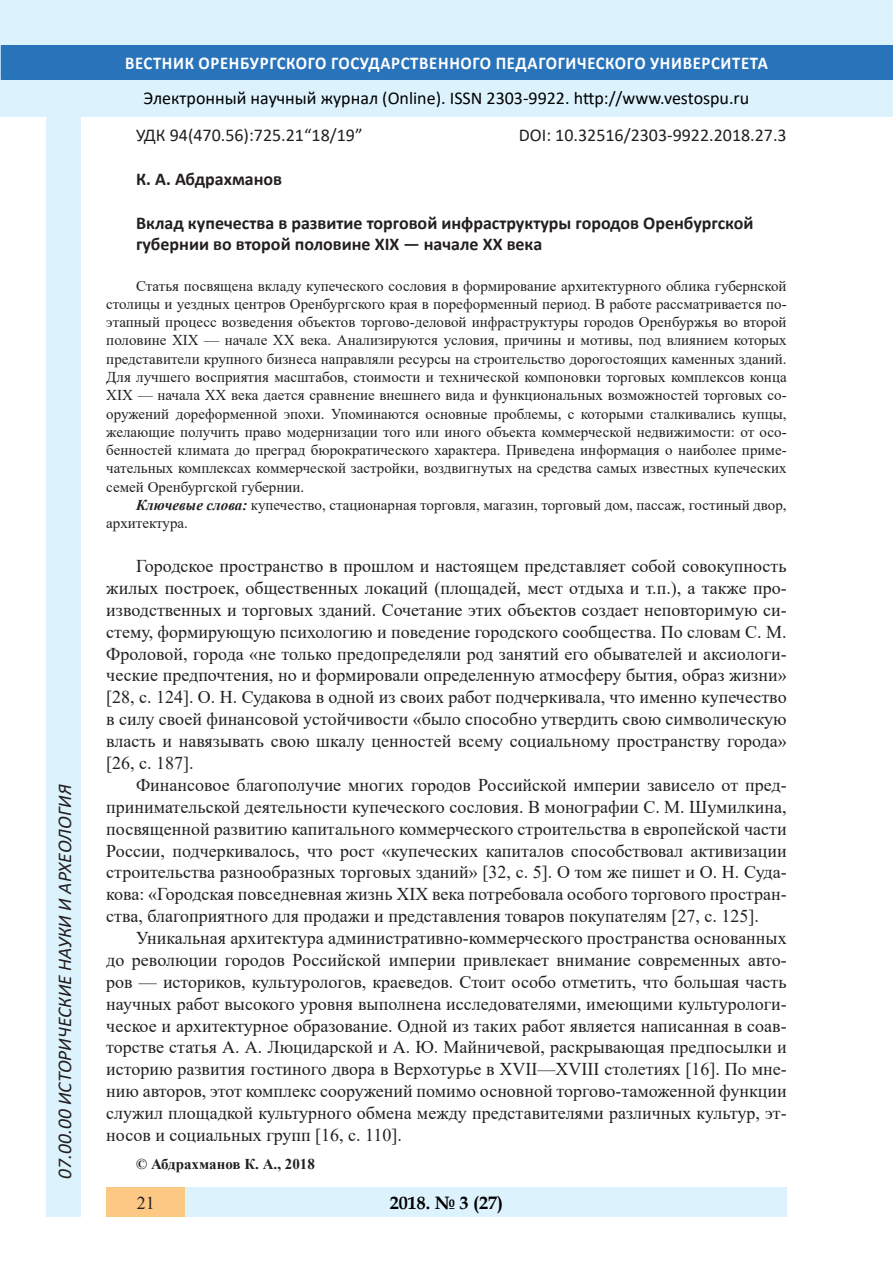
<style>
.page{position:relative;width:893px;height:1263px;background:#fff}
.page>*{position:absolute;margin:0;border:0;box-sizing:border-box;transform-origin:0 0}
.t1{font:italic 19.5px "Calibri";color:#231f20}
.Стиль2{font:18px/21.9px "Times New Roman";color:#231f20;text-align:justify}
.Заголовок_2{font:700 18px/21.9px "Calibri";color:#231f20}
.t2{font:18px "Calibri";color:#000}
.t3{font:700 18px "Calibri";letter-spacing:.04em;color:#fff;scale:.93 1}
.Заголовок_2-2{font:18px "Calibri";color:#231f20}
.t4{font:700 18px "Book Antiqua";color:#000}
.литература{font:15px/18.3px "Times New Roman";color:#231f20;text-align:justify}
.Стиль2-2{font:700 15px "Times New Roman";color:#231f20}
.s1{font-weight:700;font-style:italic}
</style>
<div class="page">
<div style="left:0;top:0;width:893px;height:116px;background:#dcf2fc"></div>
<div style="left:0;top:45px;width:893px;height:34px;background:#2873ba"></div>
<div style="left:47px;top:116px;width:34px;height:1101px;background:#dcf2fc"></div>
<div style="left:106px;top:1188px;width:681px;height:29px;background:#dcf2fc"></div>
<div style="left:106px;top:1188px;width:79px;height:29px;background:#fdc784"></div>
<hr style="left:0;top:0;width:1px;height:116px;background:#dcf2fc">
<p class="t1" style="left:51px;top:1179px;width:395px;rotate:-90deg">07.00.00 ИСТОРИЧЕСКИЕ НАУКИ И АРХЕОЛОГИЯ</p>
<p class="t1" style="left:51px;top:1105px;width:206px;rotate:-90deg">БИОЛОГИЧЕСКИЕ НАУКИ</p>
<p class="t1" style="left:51px;top:1169px;width:11px;rotate:-90deg">3</p>
<p class="t3" style="left:125px;top:50px;width:693px">ВЕСТНИК ОРЕНБУРГСКОГО ГОСУДАРСТВЕННОГО ПЕДАГОГИЧЕСКОГО УНИВЕРСИТЕТА</p>
<p class="t2" style="left:144px;top:85px;width:607px">Электронный научный журнал (Online). ISSN 2303-9922. http://www.vestospu.ru</p>
<p class="t2" style="left:583px;top:85px;width:13px">t</p>
<p class="t2" style="left:583px;top:85px;width:13px">t</p>
<p class="Заголовок_2-2" style="left:519px;top:123px;width:269px">DOI: 10.32516/2303-9922.2018.27.3</p>
<p class="Заголовок_2-2" style="left:136px;top:123px;width:228px">УДК 94(470.56):725.21“18/19”</p>
<p class="Заголовок_2" style="left:136px;top:168px;width:148px">К. А. Абдрахманов</p>
<p class="Заголовок_2" style="left:136px;top:211px;width:619px">Вклад купечества в развитие торговой инфраструктуры городов Оренбургской губернии во второй половине XIX — начале XX века</p>
<p class="литература" style="left:106px;top:276px;width:682px;text-indent:30px">Статья посвящена вкладу купеческого сословия в формирование архитектурного облика губернской столицы и уездных центров Оренбургского края в пореформенный период. В работе рассматривается по&shy;этапный процесс возведения объектов торгово-деловой инфраструктуры городов Оренбуржья во второй половине XIX — начале XX века. Анализируются условия, причины и мотивы, под влиянием которых представители крупного бизнеса направляли ресурсы на строительство дорогостоящих каменных зданий.<br>Для лучшего восприятия масштабов, стоимости и технической компоновки торговых комплексов конца XIX — начала XX века дается сравнение внешнего вида и функциональных возможностей торговых со&shy;оружений дореформенной эпохи. Упоминаются основные проблемы, с которыми сталкивались купцы, желающие получить право модернизации того или иного объекта коммерческой недвижимости: от осо&shy;бенностей климата до преград бюрократического характера. Приведена информация о наиболее приме&shy;чательных комплексах коммерческой застройки, воздвигнутых на средства самых известных купеческих семей Оренбургской губернии.</p>
<p class="литература" style="left:106px;top:495px;width:682px;text-indent:30px"><span class="s1">Ключевые слова:</span> купечество, стационарная торговля, магазин, торговый дом, пассаж, гостиный двор, архитектура.</p>
<p class="Стиль2" style="left:106px;top:554px;width:682px;text-indent:30px">Городское пространство в прошлом и настоящем представляет собой совокупность жилых построек, общественных локаций (площадей, мест отдыха и т.п.), а также про&shy;изводственных и торговых зданий. Сочетание этих объектов создает неповторимую си&shy;стему, формирующую психологию и поведение городского сообщества. По словам С. М.<br>Фроловой, города «не только предопределяли род занятий его обывателей и аксиологи&shy;ческие предпочтения, но и формировали определенную атмосферу бытия, образ жизни» [28, с. 124]. О. Н. Судакова в одной из своих работ подчеркивала, что именно купечество в силу своей финансовой устойчивости «было способно утвердить свою символическую власть и навязывать свою шкалу ценностей всему социальному пространству города» [26, с. 187].</p>
<p class="Стиль2" style="left:106px;top:773px;width:682px;text-indent:30px">Финансовое благополучие многих городов Российской империи зависело от пред&shy;принимательской деятельности купеческого сословия. В монографии С. М. Шумилкина, посвященной развитию капитального коммерческого строительства в европейской части России, подчеркивалось, что рост «купеческих капиталов способствовал активизации строительства разнообразных торговых зданий» [32, с. 5]. О том же пишет и О. Н. Суда&shy;кова: «Городская повседневная жизнь XIX века потребовала особого торгового простран&shy;ства, благоприятного для продажи и представления товаров покупателям [27, с. 125].</p>
<p class="Стиль2" style="left:106px;top:926px;width:682px;text-indent:30px">Уникальная архитектура административно-коммерческого пространства основанных до революции городов Российской империи привлекает внимание современных авто&shy;ров — историков, культурологов, краеведов. Стоит особо отметить, что большая часть научных работ высокого уровня выполнена исследователями, имеющими культурологи&shy;ческое и архитектурное образование. Одной из таких работ является написанная в соав&shy;торстве статья А. А. Люцидарской и А. Ю. Майничевой, раскрывающая предпосылки и историю развития гостиного двора в Верхотурье в XVII—XVIII столетиях [16]. По мне&shy;нию авторов, этот комплекс сооружений помимо основной торгово-таможенной функции служил площадкой культурного обмена между представителями различных культур, эт&shy;носов и социальных групп [16, с. 110].</p>
<p class="Стиль2-2" style="left:136px;top:1153px;width:180px">© Абдрахманов К. А., 2018</p>
<p class="t4" style="left:390px;top:1190px;width:115px">2018. № 3 (27)</p>
<p class="Стиль2" style="left:137px;top:1191px;width:19px">21</p>
<p class="t4" style="left:460px;top:1190px;width:39px">2 6</p>
<p class="t4" style="left:460px;top:1190px;width:39px">1 5</p>
</div>
